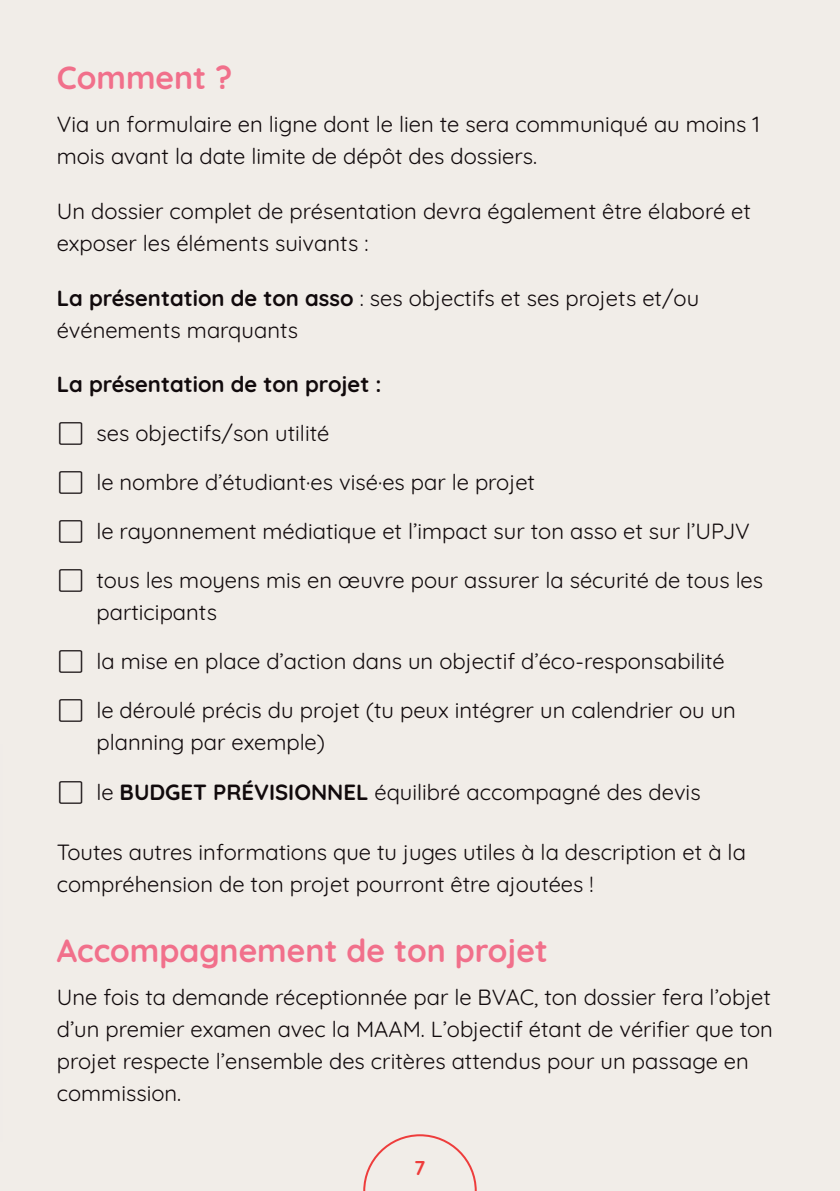
<style>
.page{position:relative;width:840px;height:1191px;background:#fff}
.page>*{position:absolute;margin:0;border:0;box-sizing:border-box;transform-origin:0 0}
.t1{font:300 32px "Quicksand Variable";color:#f1708b}
.t2{font:300 22px/32px "Quicksand Variable";color:#110a0c}
.t3{font:300 20px "Quicksand Variable";color:#ee3d3c}
</style>
<div class="page">
<div style="left:0;top:0;width:839px;height:1191px;background:#f1ede8"></div>
<svg style="left:363px;top:1134px;width:114px;height:57px"></svg>
<h1 class="t1" style="left:57px;top:53px;width:177px">Comment ?</h1>
<p class="t2" style="left:57px;top:106px;width:704px">Via un formulaire en ligne dont le lien te sera communiqué au moins 1 mois avant la date limite de dépôt des dossiers.</p>
<p class="t2" style="left:57px;top:193px;width:695px">Un dossier complet de présentation devra également être élaboré et exposer les éléments suivants :</p>
<p class="t2" style="left:57px;top:279px;width:643px">La présentation de ton asso : ses objectifs et ses projets et/ou événements marquants</p>
<p class="t2" style="left:57px;top:366px;width:326px">La présentation de ton projet :</p>
<p class="t2" style="left:57px;top:415px;width:274px">⬜ ses objectifs/son utilité</p>
<p class="t2" style="left:57px;top:464px;width:479px">⬜ le nombre d’étudiant·es visé·es par le projet</p>
<p class="t2" style="left:57px;top:513px;width:694px">⬜ le rayonnement médiatique et l’impact sur ton asso et sur l’UPJV</p>
<p class="t2" style="left:96px;top:562px;width:667px;text-indent:-40px">⬜ tous les moyens mis en œuvre pour assurer la sécurité de tous les participants</p>
<p class="t2" style="left:57px;top:643px;width:669px">⬜ la mise en place d’action dans un objectif d’éco-responsabilité</p>
<p class="t2" style="left:96px;top:692px;width:640px;text-indent:-40px">⬜ le déroulé précis du projet (tu peux intégrer un calendrier ou un planning par exemple)</p>
<p class="t2" style="left:57px;top:773px;width:645px">⬜ le BUDGET PRÉVISIONNEL équilibré accompagné des devis</p>
<p class="t2" style="left:57px;top:833px;width:690px">Toutes autres informations que tu juges utiles à la description et à la compréhension de ton projet pourront être ajoutées !</p>
<h1 class="t1" style="left:57px;top:925px;width:492px">Accompagnement de ton projet</h1>
<p class="t2" style="left:57px;top:979px;width:717px">Une fois ta demande réceptionnée par le BVAC, ton dossier fera l’objet d’un premier examen avec la MAAM. L’objectif étant de vérifier que ton projet respecte l’ensemble des critères attendus pour un passage en commission.</p>
<p class="t3" style="left:414px;top:1152px;width:13px">7</p>
</div>
